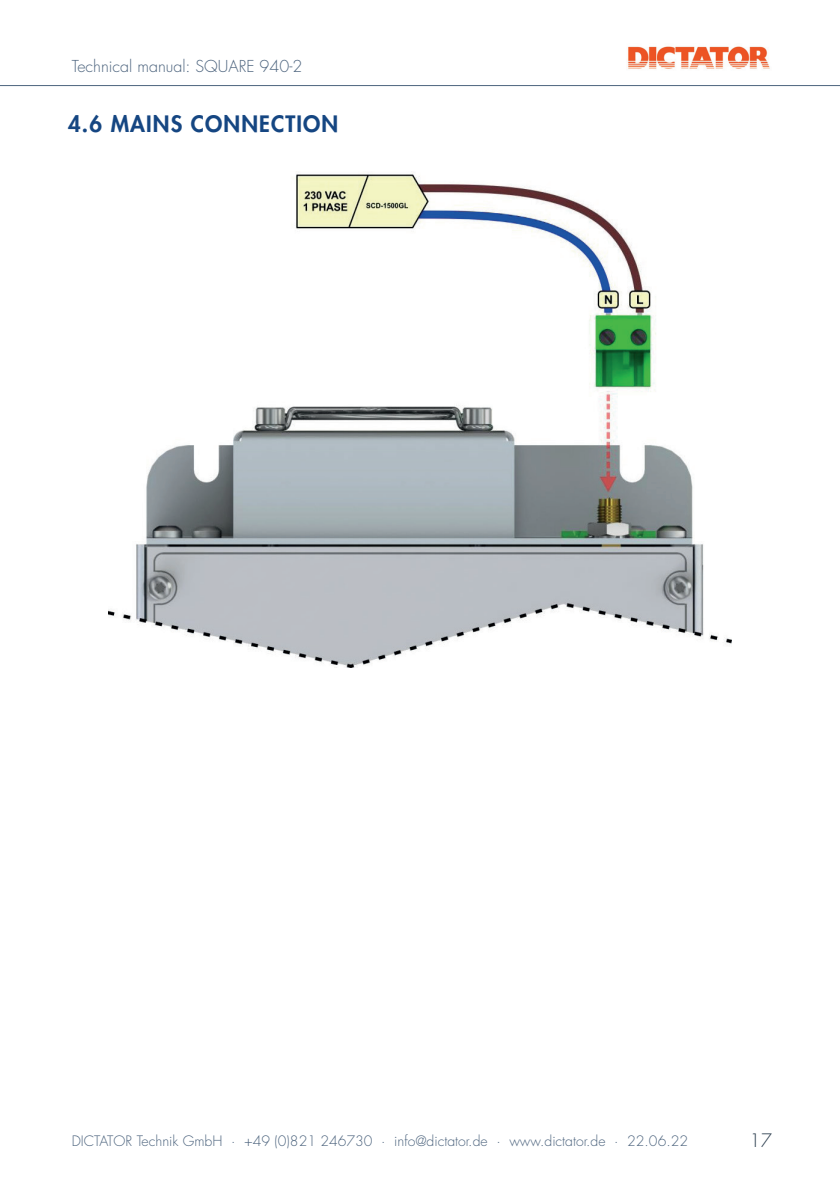
<style>
.page{position:relative;width:840px;height:1191px;background:#fff}
.page>*{position:absolute;margin:0;border:0;box-sizing:border-box;transform-origin:0 0}
.t1{font:800 22px "Futura Std";letter-spacing:.05em;color:#154682}
.t2{font:300 18px "Futura Std";color:#2b3d4e}
.t3{font:300 16px "Futura Std";color:#4d647e}
.t4{font:300 14px "Futura Std";color:#4d647e}
</style>
<div class="page">
<hr style="left:0;top:85px;width:839px;height:1px;background:#4d647e">
<img style="left:628px;top:46px;width:142px;height:23px">
<img style="left:108px;top:171px;width:623px;height:496px">
<p class="t3" style="left:72px;top:56px;width:232px">Technical manual: SQUARE 940-2</p>
<h1 class="t1" style="left:68px;top:110px;width:271px">4.6 MAINS CONNECTION</h1>
<p class="t4" style="left:72px;top:1132px;width:617px">DICTATOR Technik GmbH · +49 (0)821 246730 · info@dictator.de · www.dictator.de · 22.06.22</p>
<p class="t2" style="left:749px;top:1130px;width:24px">17</p>
</div>
